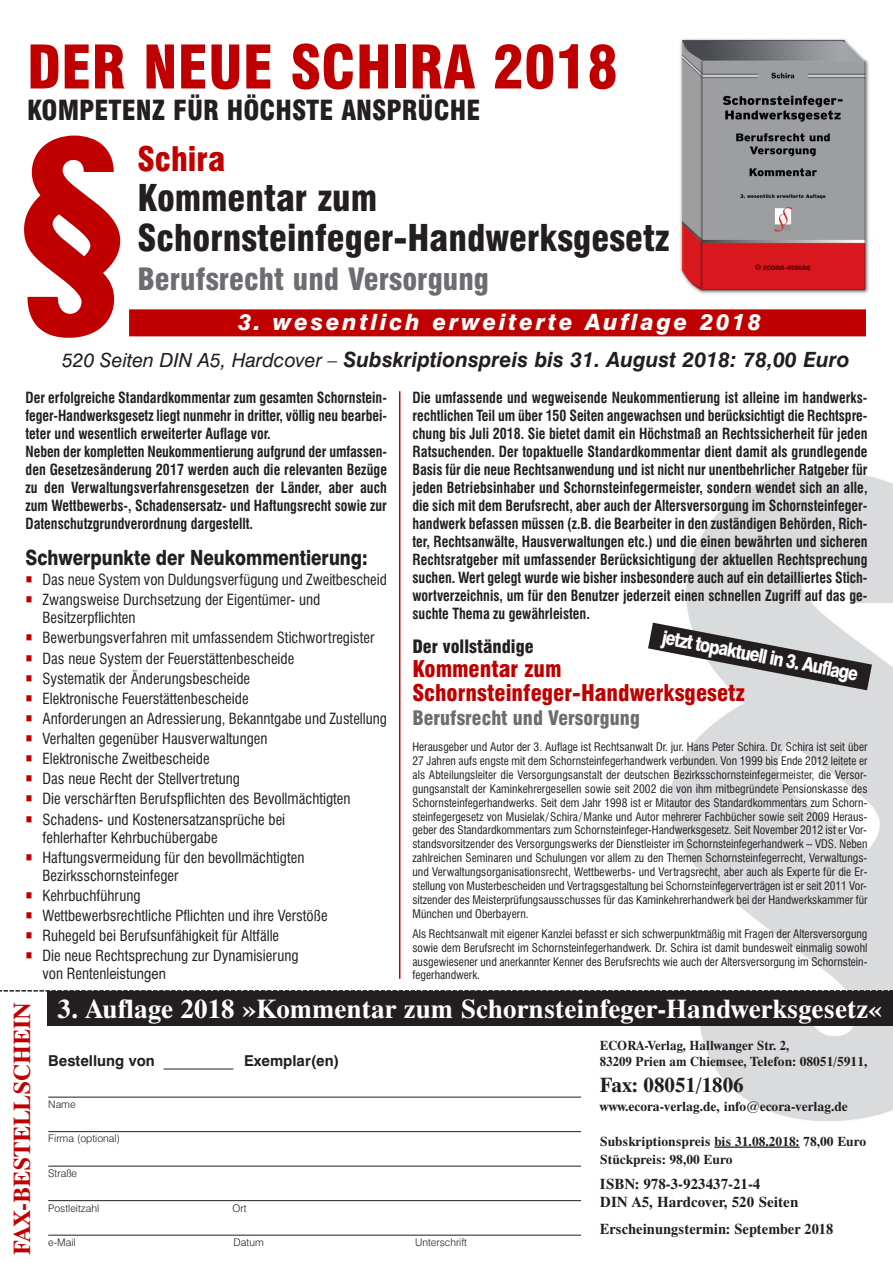
<style>
.page{position:relative;width:893px;height:1263px;background:#fff}
.page>*{position:absolute;margin:0;border:0;box-sizing:border-box;transform-origin:0 0}
.t1{font:900 condensed 214.5px "Swiss 721 BT";color:#c00000}
.t2{font:900 condensed 58.5px "Swiss 721 BT";color:#c00000}
.t3{font:900 condensed 36px/40.2px "Swiss 721 BT";color:#231f20}
.t4{font:900 condensed 33px "Swiss 721 BT";color:#c00000}
.t5{font:900 condensed 30px "Swiss 721 BT";color:#6c6d70}
.t6{font:700 27px "Dutch 801 BT";color:#fff}
.t7{font:900 condensed 27px "Swiss 721 BT";color:#231f20}
.t8{font:700 24px "Dutch 801 BT";color:#c00000}
.t9{font:900 condensed 22.5px/24px "Swiss 721 BT";color:#c00000}
.t10{font:italic 800 22.5px "Swiss 721 BT";letter-spacing:.12em;color:#fff}
.t11{font:italic 700 21px "Swiss 721 BT";color:#231f20}
.t12{font:800 21px "Swiss 721 BT";color:#231f20;scale:.83 1}
.t13{font:700 21px "Dutch 801 BT";color:#231f20}
.t14{font:800 19.65px "Swiss 721 BT";color:#fff;scale:.83 1}
.t15{font:900 condensed 19.5px "Swiss 721 BT";color:#6c6d70}
.t16{font:900 condensed 18px "Swiss 721 BT";color:#231f20}
.t17{font:15.75px "Arial";color:#231f20;scale:.83 1}
.t18{font:700 condensed 15px/18px "Swiss 721 BT";color:#231f20;scale:.93 1}
.t19{font:condensed 15px/18px "Swiss 721 BT";color:#231f20}
.t20{font:700 15px/18px "Dutch 801 BT";color:#231f20}
.t21{font:700 15px "Dutch 801 BT";color:#231f20;scale:.96 1}
.t22{font:700 15px "Swiss 721 BT";color:#231f20}
.t23{font:700 13.5px/18px "Dutch 801 BT";color:#231f20}
.t24{font:700 13.5px/16.2px "Dutch 801 BT";color:#231f20;scale:.95 1}
.t25{font:condensed 11.55px/13.8px "Swiss 721 BT";color:#231f20;text-align:justify}
.t26{font:300 10.5px "Swiss 721 BT";color:#231f20}
.s1{font-weight:400;font-size:19.5px}
.s2{color:#c00000}
.s3{font-family:"Swiss 721 BT";font-stretch:condensed;font-size:15px}
</style>
<div class="page">
<img style="left:0;top:336px;width:893px;height:900px">
<img style="left:680px;top:38px;width:189px;height:256px">
<div style="left:47px;top:992px;width:846px;height:34px;background:#231f20"></div>
<hr style="left:48px;top:1097px;width:533px;height:1px;background:#231f20">
<hr style="left:48px;top:1131px;width:533px;height:1px;background:#231f20">
<hr style="left:48px;top:1166px;width:533px;height:1px;background:#231f20">
<hr style="left:48px;top:1200px;width:533px;height:1px;background:#231f20">
<hr style="left:48px;top:1235px;width:533px;height:1px;background:#231f20">
<hr style="left:163px;top:1069px;width:70px;height:1px;background:#231f20">
<svg style="left:0;top:990px;width:893px;height:1px"></svg>
<hr style="left:399px;top:391px;width:1px;height:588px;background:#c00000">
<svg style="left:648px;top:623px;width:224px;height:67px"></svg>
<div style="left:129px;top:309px;width:737px;height:27px;background:#c00000"></div>
<hr style="left:714px;top:1146px;width:85px;height:2px;background:#231f20">
<h2 class="t2" style="left:27px;top:34px;width:593px">DER NEUE SCHIRA 2018</h2>
<h3 class="t7" style="left:27px;top:95px;width:455px">KOMPETENZ FÜR HÖCHSTE ANSPRÜCHE</h3>
<h3 class="t4" style="left:138px;top:140px;width:89px">Schira</h3>
<h3 class="t3" style="left:138px;top:178px;width:533px">Kommentar zum<br>Schornsteinfeger-Handwerksgesetz</h3>
<h3 class="t5" style="left:138px;top:262px;width:353px">Berufsrecht und Versorgung</h3>
<h3 class="t10" style="left:238px;top:309px;width:525px">3. wesentlich erweiterte Auflage 2018</h3>
<h3 class="t11" style="left:62px;top:347px;width:789px"><span class="s1">520 Seiten DIN A5, Hardcover –</span> Subskriptionspreis bis 31. August 2018: 78,00 Euro</h3>
<h1 class="t1" style="left:18px;top:101px;width:109px">§</h1>
<p class="t18" style="left:26px;top:388px;width:390px">Der erfolgreiche Standardkommentar zum gesamten Schornstein&shy;feger-Handwerksgesetz liegt nunmehr in dritter, völlig neu bearbei&shy;teter und wesentlich erweiterter Auflage vor.<br>Neben der kompletten Neukommentierung aufgrund der umfassen&shy;den Gesetzesänderung 2017 werden auch die relevanten Bezüge zu den Verwaltungsverfahrensgesetzen der Länder, aber auch zum Wettbewerbs-, Schadensersatz- und Haftungsrecht sowie zur Datenschutzgrundverordnung dargestellt.</p>
<h3 class="t12" style="left:26px;top:545px;width:414px">Schwerpunkte der Neukommentierung:</h3>
<p class="t19" style="left:26px;top:571px;width:363px"><span class="s2">○</span> Das neue System von Duldungsverfügung und Zweitbescheid</p>
<p class="t19" style="left:43px;top:591px;width:279px;text-indent:-17px"><span class="s2">○</span> Zwangsweise Durchsetzung der Eigentümer- und<br>Besitzerpflichten</p>
<p class="t19" style="left:26px;top:629px;width:350px"><span class="s2">○</span> Bewerbungsverfahren mit umfassendem Stichwortregister</p>
<p class="t19" style="left:26px;top:649px;width:270px"><span class="s2">○</span> Das neue System der Feuerstättenbescheide</p>
<p class="t19" style="left:26px;top:669px;width:226px"><span class="s2">○</span> Systematik der Änderungsbescheide</p>
<p class="t19" style="left:26px;top:690px;width:225px"><span class="s2">○</span> Elektronische Feuerstättenbescheide</p>
<p class="t19" style="left:26px;top:710px;width:363px"><span class="s2">○</span> Anforderungen an Adressierung, Bekanntgabe und Zustellung</p>
<p class="t19" style="left:26px;top:730px;width:243px"><span class="s2">○</span> Verhalten gegenüber Hausverwaltungen</p>
<p class="t19" style="left:26px;top:750px;width:186px"><span class="s2">○</span> Elektronische Zweitbescheide</p>
<p class="t19" style="left:26px;top:770px;width:216px"><span class="s2">○</span> Das neue Recht der Stellvertretung</p>
<p class="t19" style="left:26px;top:790px;width:326px"><span class="s2">○</span> Die verschärften Berufspflichten des Bevollmächtigten</p>
<p class="t19" style="left:43px;top:810px;width:244px;text-indent:-17px"><span class="s2">○</span> Schadens- und Kostenersatzansprüche bei fehlerhafter Kehrbuchübergabe</p>
<p class="t19" style="left:43px;top:848px;width:263px;text-indent:-17px"><span class="s2">○</span> Haftungsvermeidung für den bevollmächtigten<br>Bezirksschornsteinfeger</p>
<p class="t19" style="left:26px;top:887px;width:117px"><span class="s2">○</span> Kehrbuchführung</p>
<p class="t19" style="left:26px;top:907px;width:304px"><span class="s2">○</span> Wettbewerbsrechtliche Pflichten und ihre Verstöße</p>
<p class="t19" style="left:26px;top:927px;width:255px"><span class="s2">○</span> Ruhegeld bei Berufsunfähigkeit für Altfälle</p>
<p class="t19" style="left:26px;top:947px;width:275px"><span class="s2">○</span> Die neue Rechtsprechung zur Dynamisierung</p>
<h3 class="t17" style="left:43px;top:964px;width:150px"><span class="s3">von Renten</span>leistungen</h3>
<p class="t18" style="left:412px;top:388px;width:491px;text-align:justify">Die umfassende und wegweisende Neukommentierung ist alleine im handwerks&shy;rechtlichen Teil um über 150 Seiten angewachsen und berücksichtigt die Rechtspre&shy;chung bis Juli 2018. Sie bietet damit ein Höchstmaß an Rechtssicherheit für jeden Ratsuchenden. Der topaktuelle Standardkommentar dient damit als grundlegende Basis für die neue Rechtsanwendung und ist nicht nur unentbehrlicher Ratgeber für jeden Betriebsinhaber und Schornsteinfegermeister, sondern wendet sich an alle, die sich mit dem Berufsrecht, aber auch der Altersversorgung im Schornsteinfeger&shy;handwerk befassen müssen (z.B. die Bearbeiter in den zuständigen Behörden, Rich&shy;ter, Rechtsanwälte, Hausverwaltungen etc.) und die einen bewährten und sicheren Rechtsratgeber mit umfassender Berücksichtigung der aktuellen Rechtsprechung suchen. Wert gelegt wurde wie bisher insbesondere auch auf ein detailliertes Stich&shy;wortverzeichnis, um für den Benutzer jederzeit einen schnellen Zugriff auf das ge&shy;suchte Thema zu gewährleisten.</p>
<h3 class="t16" style="left:412px;top:637px;width:123px">Der vollständige</h3>
<h3 class="t9" style="left:412px;top:658px;width:334px">Kommentar zum<br>Schornsteinfeger-Handwerksgesetz</h3>
<h3 class="t15" style="left:412px;top:707px;width:229px">Berufsrecht und Versorgung</h3>
<p class="t25" style="left:412px;top:740px;width:456px">Herausgeber und Autor der 3. Auflage ist Rechtsanwalt Dr. jur. Hans Peter Schira. Dr. Schira ist seit über 27 Jahren aufs engste mit dem Schornsteinfegerhandwerk verbunden. Von 1999 bis Ende 2012 leitete er als Abteilungsleiter die Versorgungsanstalt der deutschen Bezirksschornsteinfegermeister, die Versor&shy;gungsanstalt der Kaminkehrergesellen sowie seit 2002 die von ihm mitbegründete Pensionskasse des Schornsteinfegerhandwerks. Seit dem Jahr 1998 ist er Mitautor des Standardkommentars zum Schorn&shy;steinfegergesetz von Musielak/Schira/Manke und Autor mehrerer Fachbücher sowie seit 2009 Heraus&shy;geber des Standardkommentars zum Schornsteinfeger-Handwerksgesetz. Seit November 2012 ist er Vor&shy;standsvorsitzender des Versorgungswerks der Dienstleister im Schornsteinfegerhandwerk – VDS. Neben zahlreichen Seminaren und Schulungen vor allem zu den Themen Schornsteinfegerrecht, Verwaltungs&shy;und Verwaltungsorganisationsrecht, Wettbewerbs- und Vertragsrecht, aber auch als Experte für die Er&shy;stellung von Musterbescheiden und Vertragsgestaltung bei Schornsteinfegerverträgen ist er seit 2011 Vor&shy;sitzender des Meisterprüfungsausschusses für das Kaminkehrerhandwerk bei der Handwerkskammer für München und Oberbayern.</p>
<p class="t25" style="left:412px;top:927px;width:456px">Als Rechtsanwalt mit eigener Kanzlei befasst er sich schwerpunktmäßig mit Fragen der Altersversorgung sowie dem Berufsrecht im Schornsteinfegerhandwerk. Dr. Schira ist damit bundesweit einmalig sowohl ausgewiesener und anerkannter Kenner des Berufsrechts wie auch der Altersversorgung im Schornstein&shy;fegerhandwerk.</p>
<h3 class="t14" style="left:664px;top:625px;width:242px;rotate:11deg">jetzt topaktuell in 3. Auflage</h3>
<h3 class="t8" style="left:8px;top:1255px;width:255px;rotate:-90deg">FAX-BESTELLSCHEIN</h3>
<h3 class="t6" style="left:58px;top:993px;width:826px">3. Auflage 2018 »Kommentar zum Schornsteinfeger-Handwerksgesetz«</h3>
<p class="t24" style="left:600px;top:1037px;width:283px">ECORA-Verlag, Hallwanger Str. 2,<br>83209 Prien am Chiemsee, Telefon: 08051/5911,</p>
<h3 class="t13" style="left:600px;top:1072px;width:145px">Fax: 08051/1806</h3>
<p class="t23" style="left:600px;top:1098px;width:249px">www.ecora-verlag.de, info@ecora-verlag.de</p>
<p class="t23" style="left:600px;top:1132px;width:268px">Subskriptionspreis bis 31.08.2018: 78,00 Euro<br>Stückpreis: 98,00 Euro</p>
<p class="t20" style="left:600px;top:1175px;width:200px">ISBN: 978-3-923437-21-4<br>DIN A5, Hardcover, 520 Seiten</p>
<p class="t21" style="left:600px;top:1220px;width:245px">Erscheinungstermin: September 2018</p>
<p class="t22" style="left:48px;top:1052px;width:108px">Bestellung von</p>
<p class="t22" style="left:244px;top:1052px;width:97px">Exemplar(en)</p>
<p class="t26" style="left:48px;top:1098px;width:29px">Name</p>
<p class="t26" style="left:48px;top:1133px;width:73px">Firma (optional)</p>
<p class="t26" style="left:48px;top:1167px;width:30px">Straße</p>
<p class="t26" style="left:48px;top:1202px;width:53px">Postleitzahl</p>
<p class="t26" style="left:233px;top:1202px;width:16px">Ort</p>
<p class="t26" style="left:48px;top:1236px;width:29px">e-Mail</p>
<p class="t26" style="left:234px;top:1236px;width:32px">Datum</p>
<p class="t26" style="left:415px;top:1236px;width:53px">Unterschrift</p>
</div>
